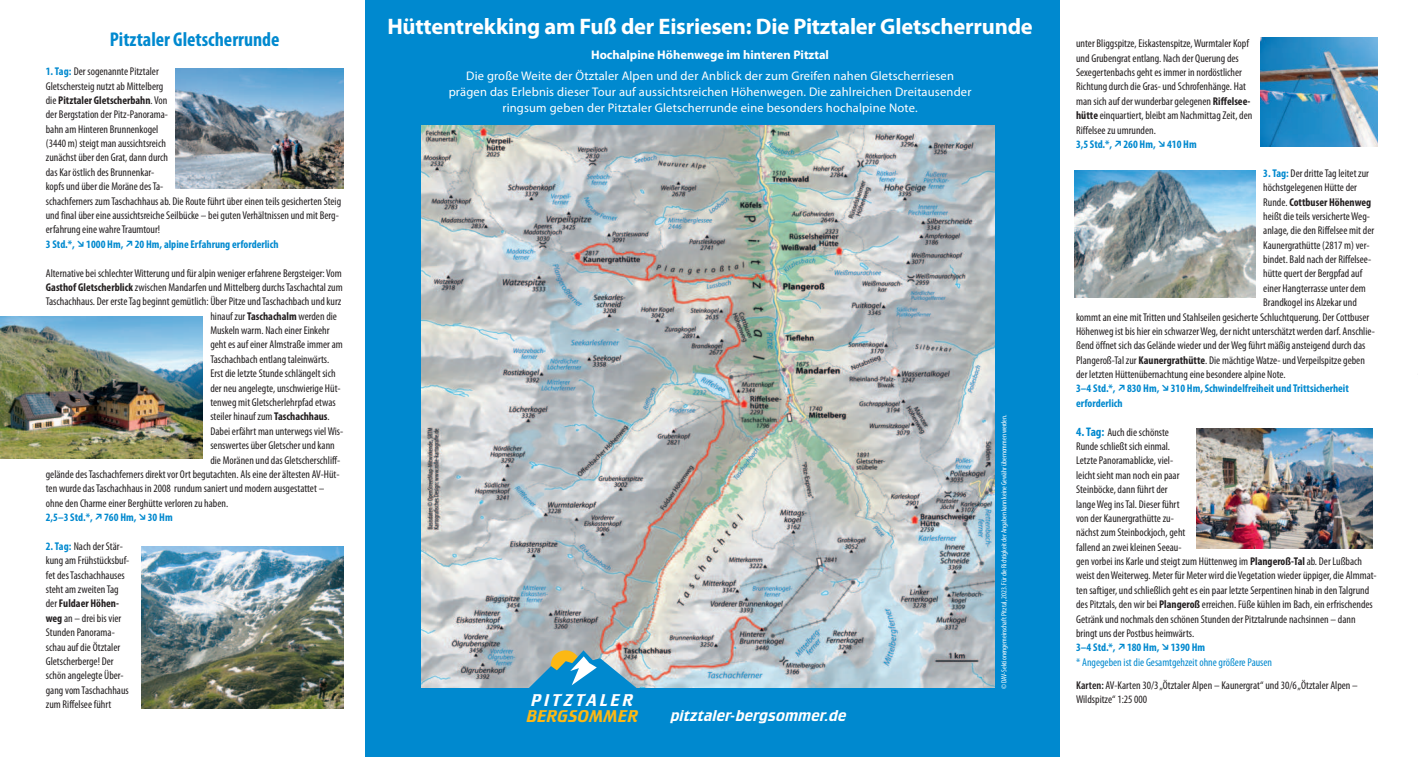
<style>
.page{position:relative;width:1418px;height:757px;background:#fff}
.page>*{position:absolute;margin:0;border:0;box-sizing:border-box;transform-origin:0 0}
.t1{font:700 22.5px "Myriad Pro";letter-spacing:-.01em;color:#fff}
.t2{font:700 condensed 20px "Myriad Pro";color:#0089cf}
.t3{font:17.75px "Crillee Italic Plain";color:#fcb814}
.t4{font:17.75px "Crillee Italic Plain";letter-spacing:.15em;color:#fff}
.t5{font:16.25px "Crillee Italic Plain";color:#fff}
.t6{font:12.5px/16.2px "Myriad Pro";letter-spacing:.015em;color:#fff;text-align:center}
.t7{font:700 12.5px "Myriad Pro";color:#fff}
.t8{font:condensed 11.25px/14.4px "Myriad Pro";color:#231f20}
.t9{font:700 condensed 11.25px "Myriad Pro";color:#0089cf}
.t10{font:700 condensed 11.25px "Myriad Pro";color:#231f20}
.t11{font:condensed 7.5px "Myriad Pro";color:#fff}
.s1{font-weight:700;color:#0089cf}
.s2{font-weight:700}
.s3{color:#0089cf}
.s4{font-weight:400}
.s5{font-weight:700;font-size:12.5px;color:#0089cf}
.s6{font-weight:600}
</style>
<div class="page">
<div style="left:366px;top:0;width:693px;height:756px;background:#0089cf"></div>
<img style="left:421px;top:126px;width:573px;height:561px">
<svg style="left:528px;top:650px;width:110px;height:38px"></svg>
<img style="left:176px;top:69px;width:167px;height:119px">
<img style="left:1px;top:316px;width:202px;height:142px">
<img style="left:141px;top:546px;width:202px;height:163px">
<img style="left:1260px;top:38px;width:117px;height:108px">
<img style="left:1074px;top:170px;width:181px;height:128px">
<img style="left:1196px;top:428px;width:176px;height:120px">
<hr style="left:691px;top:756px;width:35px;height:1px;background:#000">
<hr style="left:0;top:356px;width:1px;height:35px;background:#000">
<hr style="left:1417px;top:356px;width:1px;height:35px;background:#000">
<h2 class="t2" style="left:110px;top:30px;width:171px">Pitztaler Gletscherrunde</h2>
<p class="t8" style="left:46px;top:64px;width:297px"><span class="s1">1. Tag:</span> Der sogenannte Pitztaler<br>Gletschersteig nutzt ab Mittelberg<br>die <span class="s2">Pitztaler Gletscherbahn</span>. Von<br>der Bergstation der Pitz-Panorama-<br>bahn am Hinteren Brunnenkogel<br>(3440 m) steigt man aussichtsreich<br>zunächst über den Grat, dann durch<br>das Kar östlich des Brunnenkar-<br>kopfs und über die Moräne des Ta-<br>schachferners zum Taschachhaus ab. Die Route führt über einen teils gesicherten Steig und final über eine aussichtsreiche Seilbücke – bei guten Verhältnissen und mit Berg&shy;erfahrung eine wahre Traumtour!<br><span class="s1">3 Std.*,</span> <span class="s3">●</span><span class="s1">1000 Hm, 20 Hm, alpine Erfahrung erforderlich</span></p>
<p class="t8" style="left:46px;top:266px;width:297px">Alternative bei schlechter Witterung und für alpin weniger erfahrene Bergsteiger: Vom</p>
<p class="t8" style="left:46px;top:280px;width:298px"><span class="s2">Gasthof Gletscherblick</span> zwischen Mandarfen und Mittelberg durchs Taschachtal zum</p>
<p class="t8" style="left:46px;top:294px;width:297px">Taschachhaus. Der erste Tag beginnt gemütlich: Über Pitze und Taschachbach und kurz</p>
<p class="t8" style="left:210px;top:309px;width:128px">hinauf zur <span class="s2">Taschachalm</span> werden die</p>
<p class="t8" style="left:210px;top:323px;width:121px">Muskeln warm. Nach einer Einkehr</p>
<p class="t8" style="left:210px;top:338px;width:134px">geht es auf einer Almstraße immer am</p>
<p class="t8" style="left:210px;top:352px;width:120px">Taschachbach entlang taleinwärts.</p>
<p class="t8" style="left:210px;top:366px;width:127px">Erst die letzte Stunde schlängelt sich</p>
<p class="t8" style="left:210px;top:381px;width:132px">der neu angelegte, unschwierige Hüt-</p>
<p class="t8" style="left:210px;top:395px;width:127px">tenweg mit Gletscherlehrpfad etwas</p>
<p class="t8" style="left:210px;top:409px;width:121px">steiler hinauf zum <span class="s2">Taschachhaus</span>.</p>
<p class="t8" style="left:210px;top:424px;width:134px">Dabei erfährt man unterwegs viel Wis-</p>
<p class="t8" style="left:210px;top:438px;width:126px">senswertes über Gletscher und kann</p>
<p class="t8" style="left:210px;top:453px;width:131px">die Moränen und das Gletscherschliff-</p>
<p class="t8" style="left:46px;top:467px;width:295px">gelände des Taschachferners direkt vor Ort begutachten. Als eine der ältesten AV-Hüt-</p>
<p class="t8" style="left:46px;top:481px;width:280px">ten wurde das Taschachhaus in 2008 rundum saniert und modern ausgestattet –</p>
<p class="t8" style="left:46px;top:496px;width:184px">ohne den Charme einer Berghütte verloren zu haben.</p>
<p class="t9" style="left:46px;top:511px;width:128px">2,5–3 Std.*, 760 Hm,●30 Hm</p>
<p class="t8" style="left:46px;top:539px;width:85px"><span class="s1">2. Tag:</span> Nach der Stär&shy;kung am Frühstücksbuf&shy;fet des Taschachhauses steht am zweiten Tag der <span class="s2">Fuldaer Höhen&shy;weg</span> an – drei bis vier<br>Stunden Panorama&shy;schau auf die Ötztaler<br>Gletscherberge! Der schön angelegte Über&shy;gang vom Taschachhaus zum Riffelsee führt</p>
<h1 class="t1" style="left:387px;top:18px;width:647px">Hüttentrekking am Fuß der Eisriesen: Die Pitztaler Gletscherrunde</h1>
<p class="t7" style="left:591px;top:50px;width:239px">Hochalpine Höhenwege im hinteren Pitztal</p>
<p class="t6" style="left:448px;top:68px;width:524px">Die große Weite der Ötztaler Alpen und der Anblick der zum Greifen nahen Gletscherriesen prägen das Erlebnis dieser Tour auf aussichtsreichen Höhenwegen. Die zahlreichen Dreitausender ringsum geben der Pitztaler Gletscherrunde eine besonders hochalpine Note.</p>
<p class="t11" style="left:1000px;top:689px;width:276px;rotate:-90deg">© DAV-Sektionengemeinschaft Pitztal, 2023. Für die Richtigkeit der Angaben kann keine Gewähr übernommen werden.</p>
<p class="t8" style="left:1076px;top:37px;width:178px">unter Bliggspitze, Eiskastenspitze, Wurmtaler Kopf und Grubengrat entlang. Nach der Querung des Sexegertenbachs geht es immer in nordöstlicher Richtung durch die Gras- und Schrofenhänge. Hat man sich auf der wunderbar gelegenen <span class="s2">Riffelsee&shy;hütte</span> einquartiert, bleibt am Nachmittag Zeit, den Riffelsee zu umrunden.<br><span class="s1">3,5 Std.*, 260 Hm,</span><span class="s3">●</span><span class="s1">410 Hm</span></p>
<p class="t8" style="left:1263px;top:166px;width:107px"><span class="s1">3. Tag:</span> Der dritte Tag leitet zur</p>
<p class="t8" style="left:1263px;top:180px;width:95px">höchstgelegenen Hütte der</p>
<p class="t10" style="left:1263px;top:196px;width:109px"><span class="s4">Runde.</span> Cottbuser Höhenweg</p>
<p class="t8" style="left:1263px;top:209px;width:108px">heißt die teils versicherte Weg-</p>
<p class="t8" style="left:1263px;top:223px;width:112px">anlage, die den Riffelsee mit der</p>
<p class="t8" style="left:1263px;top:238px;width:108px">Kaunergrathütte (2817 m) ver-</p>
<p class="t8" style="left:1263px;top:252px;width:109px">bindet. Bald nach der Riffelsee-</p>
<p class="t8" style="left:1263px;top:267px;width:100px">hütte quert der Bergpfad auf</p>
<p class="t8" style="left:1263px;top:281px;width:104px">einer Hangterrasse unter dem</p>
<p class="t8" style="left:1263px;top:295px;width:95px">Brandkogel ins Alzekar und</p>
<p class="t8" style="left:1076px;top:310px;width:295px">kommt an eine mit Tritten und Stahlseilen gesicherte Schluchtquerung. Der Cottbuser</p>
<p class="t8" style="left:1076px;top:324px;width:300px">Höhenweg ist bis hier ein schwarzer Weg, der nicht unterschätzt werden darf. Anschlie-</p>
<p class="t8" style="left:1076px;top:338px;width:291px">ßend öffnet sich das Gelände wieder und der Weg führt mäßig ansteigend durch das</p>
<p class="t8" style="left:1076px;top:353px;width:290px">Plangeroß-Tal zur <span class="s2">Kaunergrathütte</span>. Die mächtige Watze- und Verpeilspitze geben</p>
<p class="t8" style="left:1076px;top:367px;width:211px">der letzten Hüttenübernachtung eine besondere alpine Note.</p>
<p class="t9" style="left:1076px;top:383px;width:274px">3–4 Std.*, 830 Hm,●310 Hm, Schwindelfreiheit und Trittsicherheit</p>
<p class="t9" style="left:1076px;top:397px;width:48px">erforderlich</p>
<p class="t8" style="left:1076px;top:425px;width:302px"><span class="s5">4. Tag:</span> Auch die schönste<br>Runde schließt sich einmal.<br>Letzte Panoramablicke, viel-<br>leicht sieht man noch ein paar<br>Steinböcke, dann führt der<br>lange Weg ins Tal. Dieser führt<br>von der Kaunergrathütte zu-<br>nächst zum Steinbockjoch, geht<br>fallend an zwei kleinen Seeau-<br>gen vorbei ins Karle und steigt zum Hüttenweg im <span class="s2">Plangeroß-Tal</span> ab. Der Lußbach weist den Weiterweg. Meter für Meter wird die Vegetation wieder üppiger, die Almmat&shy;ten saftiger, und schließlich geht es ein paar letzte Serpentinen hinab in den Talgrund des Pitztals, den wir bei <span class="s2">Plangeroß</span> erreichen. Füße kühlen im Bach, ein erfrischendes Getränk und nochmals den schönen Stunden der Pitztalrunde nachsinnen – dann bringt uns der Postbus heimwärts.<br><span class="s1">3–4 Std.*, 180 Hm,</span><span class="s3">●</span><span class="s1">1390 Hm<br></span><span class="s3">* Angegeben ist die Gesamtgehzeit ohne größere Pausen</span></p>
<p class="t8" style="left:1076px;top:678px;width:283px"><span class="s6">Karten:</span> AV-Karten 30/3 „Ötztaler Alpen – Kaunergrat“ und 30/6 „Ötztaler Alpen –</p>
<h3 class="t4" style="left:531px;top:693px;width:104px">PITZTALER</h3>
<p class="t8" style="left:1076px;top:692px;width:73px">Wildspitze“ 1:25 000</p>
<h3 class="t3" style="left:526px;top:710px;width:113px">BERGSOMMER</h3>
<h3 class="t5" style="left:670px;top:710px;width:177px">pitztaler-bergsommer.de</h3>
</div>
